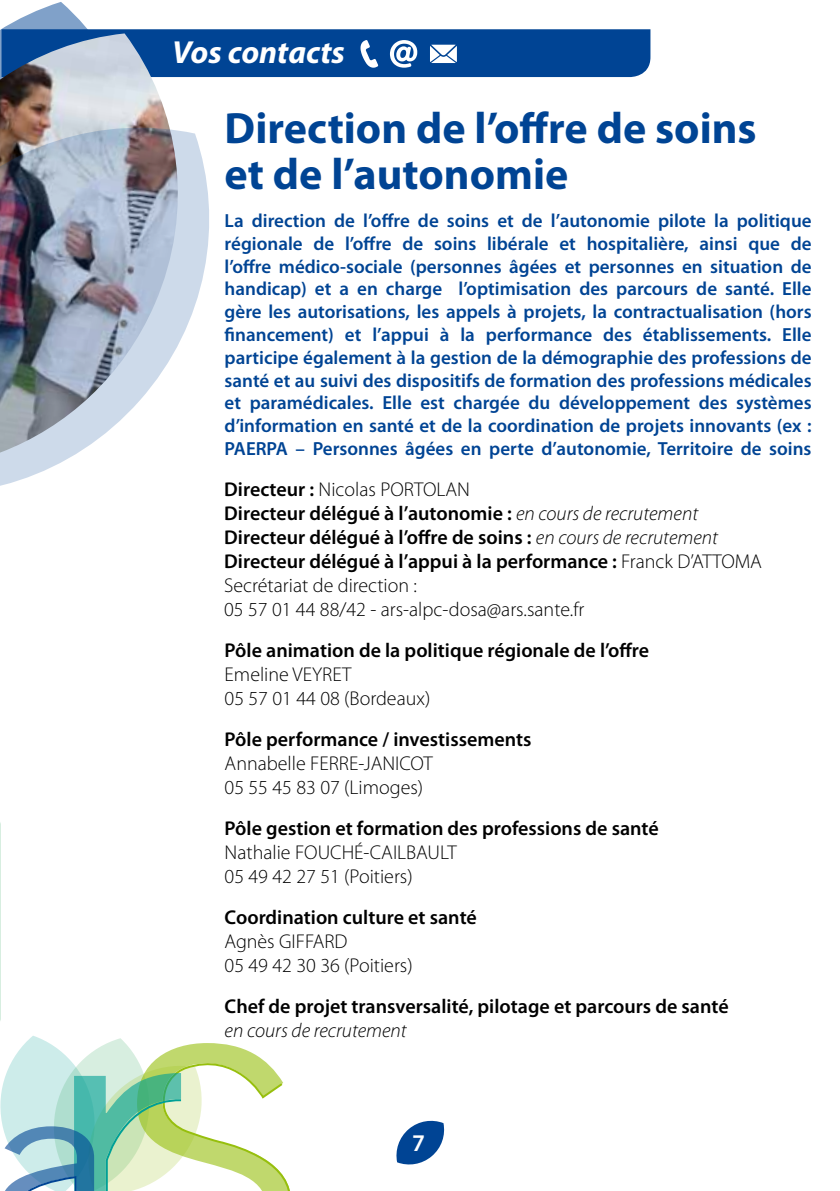
<style>
.page{position:relative;width:840px;height:1191px;background:#fff}
.page>*{position:absolute;margin:0;border:0;box-sizing:border-box;transform-origin:0 0}
.t1{font:700 44px/46px "Myriad Pro";color:#004494}
.t2{font:italic 700 32px "Myriad Pro";color:#fff}
.t3{font:600 24px "Myriad Pro";color:#fff}
.t4{font:600 20px/24px "Myriad Pro";color:#000}
.t5{font:300 20px/24px "Myriad Pro";color:#000}
.t6{font:italic 300 20px "Myriad Pro";color:#000}
.t7{font:600 19px/22.8px "Myriad Pro";color:#004494;text-align:justify}
.s1{font-weight:300}
.s2{font-weight:300;font-style:italic}
</style>
<div class="page">
<svg style="left:0;top:2px;width:87px;height:31px;fill:#80a1c9"></svg>
<img style="left:0;top:33px;width:195px;height:81px">
<img style="left:0;top:114px;width:209px;height:372px">
<svg style="left:396px;top:1120px;width:49px;height:45px"></svg>
<svg style="left:2px;top:29px;width:648px;height:48px;background:#225b9f"></svg>
<svg style="left:0;top:822px;width:290px;height:369px"></svg>
<div style="left:1px;top:760px;width:36px;height:266px;background:#fff"></div>
<h2 class="t2" style="left:172px;top:31px;width:174px">Vos contacts</h2>
<h1 class="t1" style="left:224px;top:103px;width:533px">Direction de l’offre de soins et de l’autonomie</h1>
<p class="t7" style="left:224px;top:209px;width:588px">La direction de l’offre de soins et de l’autonomie pilote la politique régionale de l’offre de soins libérale et hospitalière, ainsi que de l’offre médico-sociale (personnes âgées et personnes en situation de handicap) et a en charge l’optimisation des parcours de santé. Elle gère les autorisations, les appels à projets, la contractualisation (hors financement) et l’appui à la performance des établissements. Elle participe également à la gestion de la démographie des professions de santé et au suivi des dispositifs de formation des professions médicales et paramédicales. Elle est chargée du développement des systèmes d’information en santé et de la coordination de projets innovants (ex :<br>PAERPA – Personnes âgées en perte d’autonomie, Territoire de soins</p>
<p class="t4" style="left:224px;top:477px;width:539px">Directeur : <span class="s1">Nicolas PORTOLAN<br></span>Directeur délégué à l’autonomie : <span class="s2">en cours de recrutement </span>Directeur délégué à l’offre de soins : <span class="s2">en cours de recrutement </span>Directeur délégué à l’appui à la performance : <span class="s1">Franck D’ATTOMA Secrétariat de direction :<br>05 57 01 44 88/42 - ars-alpc-dosa@ars.sante.fr</span></p>
<p class="t4" style="left:224px;top:638px;width:426px">Pôle animation de la politique régionale de l’offre</p>
<p class="t5" style="left:224px;top:662px;width:207px">Emeline VEYRET<br>05 57 01 44 08 (Bordeaux)</p>
<p class="t4" style="left:224px;top:727px;width:308px">Pôle performance / investissements</p>
<p class="t5" style="left:224px;top:751px;width:209px">Annabelle FERRE-JANICOT<br>05 55 45 83 07 (Limoges)</p>
<p class="t4" style="left:224px;top:816px;width:435px">Pôle gestion et formation des professions de santé</p>
<p class="t5" style="left:224px;top:840px;width:233px">Nathalie FOUCHÉ-CAILBAULT<br>05 49 42 27 51 (Poitiers)</p>
<p class="t4" style="left:224px;top:905px;width:253px">Coordination culture et santé</p>
<p class="t5" style="left:224px;top:929px;width:189px">Agnès GIFFARD<br>05 49 42 30 36 (Poitiers)</p>
<p class="t4" style="left:224px;top:994px;width:505px">Chef de projet transversalité, pilotage et parcours de santé</p>
<p class="t6" style="left:224px;top:1018px;width:183px">en cours de recrutement</p>
<p class="t3" style="left:412px;top:1127px;width:14px">7</p>
</div>
